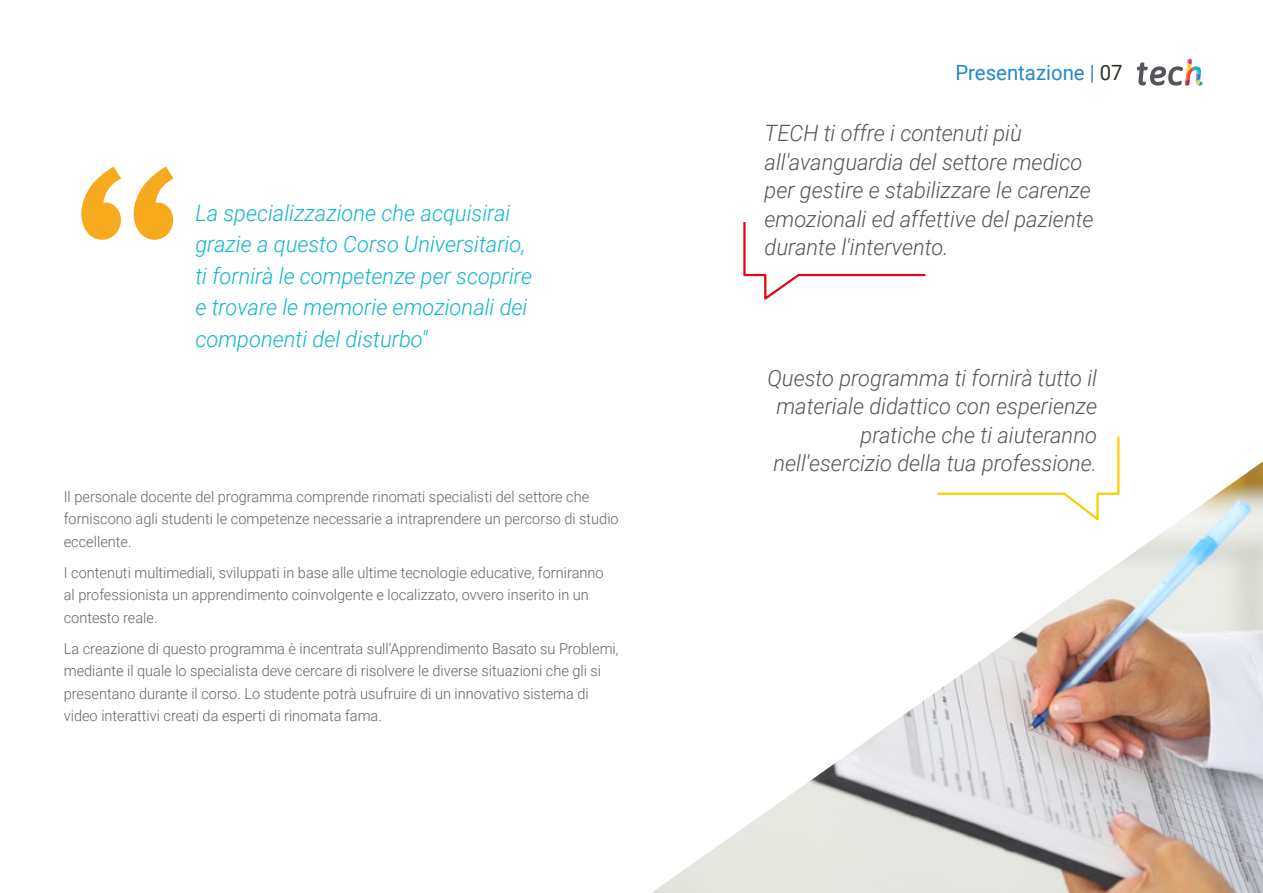
<style>
.page{position:relative;width:1263px;height:893px;background:#fff}
.page>*{position:absolute;margin:0;border:0;box-sizing:border-box;transform-origin:0 0}
.t1{font:italic 300 22.5px/28.5px "Roboto";color:#52555b}
.t2{font:italic 300 22.5px/31.5px "Roboto";color:#0fb6cf}
.t3{font:21px "Roboto";color:#2488c9}
.t4{font:300 15px/22.5px "Roboto";color:#61646a}
.s1{color:#312e20}
</style>
<div class="page">
<svg style="left:81px;top:167px;width:92px;height:73px"></svg>
<img style="left:651px;top:461px;width:612px;height:432px">
<svg style="left:743px;top:222px;width:183px;height:78px"></svg>
<svg style="left:1137px;top:59px;width:65px;height:27px"></svg>
<svg style="left:935px;top:436px;width:185px;height:88px"></svg>
<h1 class="t2" style="left:195px;top:196px;width:338px">La specializzazione che acquisirai grazie a questo Corso Universitario, ti fornirà le competenze per scoprire e trovare le memorie emozionali dei componenti del disturbo"</h1>
<p class="t4" style="left:64px;top:485px;width:556px">Il personale docente del programma comprende rinomati specialisti del settore che forniscono agli studenti le competenze necessarie a intraprendere un percorso di studio eccellente.</p>
<p class="t4" style="left:64px;top:561px;width:541px">I contenuti multimediali, sviluppati in base alle ultime tecnologie educative, forniranno al professionista un apprendimento coinvolgente e localizzato, ovvero inserito in un contesto reale.</p>
<p class="t4" style="left:64px;top:637px;width:556px">La creazione di questo programma è incentrata sull’Apprendimento Basato su Problemi, mediante il quale lo specialista deve cercare di risolvere le diverse situazioni che gli si presentano durante il corso. Lo studente potrà usufruire di un innovativo sistema di video interattivi creati da esperti di rinomata fama.</p>
<h2 class="t3" style="left:955px;top:57px;width:169px">Presentazione | <span class="s1">07</span></h2>
<h1 class="t1" style="left:765px;top:118px;width:331px">TECH ti offre i contenuti più all'avanguardia del settore medico per gestire e stabilizzare le carenze emozionali ed affettive del paziente durante l'intervento.</h1>
<h1 class="t1" style="left:767px;top:363px;width:331px;text-align:right">Questo programma ti fornirà tutto il materiale didattico con esperienze pratiche che ti aiuteranno nell'esercizio della tua professione.</h1>
</div>
